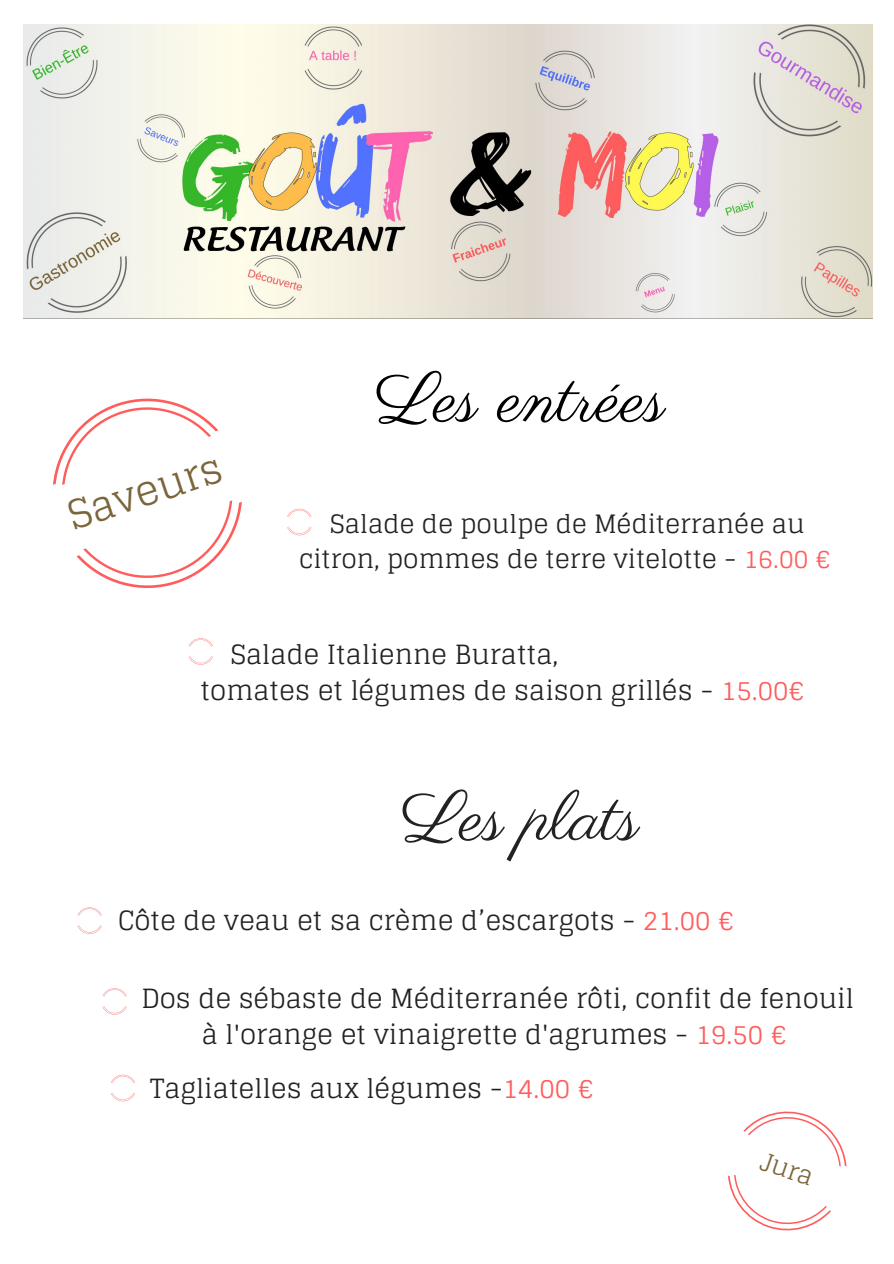
<style>
.page{position:relative;width:894px;height:1264px;background:#fff}
.page>*{position:absolute;margin:0;border:0;box-sizing:border-box;transform-origin:0 0}
.t1{font:69.6px "Parisienne";color:#000}
.t2{font:69.6px "Parisienne";color:#222}
.t3{font:39.45px "Glegoo";color:#7b653a}
.t4{font:26.55px/36px "Glegoo";color:#222;text-align:center}
.t5{font:25.35px/34.3px "Glegoo";color:#222;text-align:center}
.t6{font:24.75px "Glegoo";color:#7b653a}
.s1{color:#ff5c5c}
</style>
<div class="page">
<img style="left:23px;top:25px;width:849px;height:294px">
<svg style="left:53px;top:398px;width:189px;height:190px"></svg>
<svg style="left:728px;top:1111px;width:119px;height:120px"></svg>
<svg style="left:287px;top:509px;width:24px;height:26px"></svg>
<svg style="left:102px;top:988px;width:25px;height:26px"></svg>
<svg style="left:111px;top:1074px;width:24px;height:27px"></svg>
<svg style="left:188px;top:638px;width:25px;height:26px"></svg>
<svg style="left:77px;top:907px;width:25px;height:26px"></svg>
<p class="t3" style="left:62px;top:495px;width:161px;rotate:-18deg">Saveurs</p>
<p class="t1" style="left:376px;top:356px;width:291px">Les entrées</p>
<p class="t5" style="left:299px;top:507px;width:532px">Salade de poulpe de Méditerranée au citron, pommes de terre vitelotte - <span class="s1">16.00 €</span></p>
<p class="t4" style="left:231px;top:636px;width:329px">Salade Italienne Buratta,</p>
<p class="t4" style="left:200px;top:672px;width:604px">tomates et légumes de saison grillés - <span class="s1">15.00€</span></p>
<p class="t2" style="left:402px;top:775px;width:239px">Les plats</p>
<p class="t4" style="left:118px;top:903px;width:616px">Côte de veau et sa crème d’escargots - <span class="s1">21.00 €</span></p>
<p class="t4" style="left:141px;top:980px;width:713px">Dos de sébaste de Méditerranée rôti, confit de fenouil à l'orange et vinaigrette d'agrumes - <span class="s1">19.50 €</span></p>
<p class="t4" style="left:150px;top:1070px;width:444px">Tagliatelles aux légumes -<span class="s1">14.00 €</span></p>
<p class="t6" style="left:765px;top:1146px;width:56px;rotate:19deg">Jura</p>
</div>
